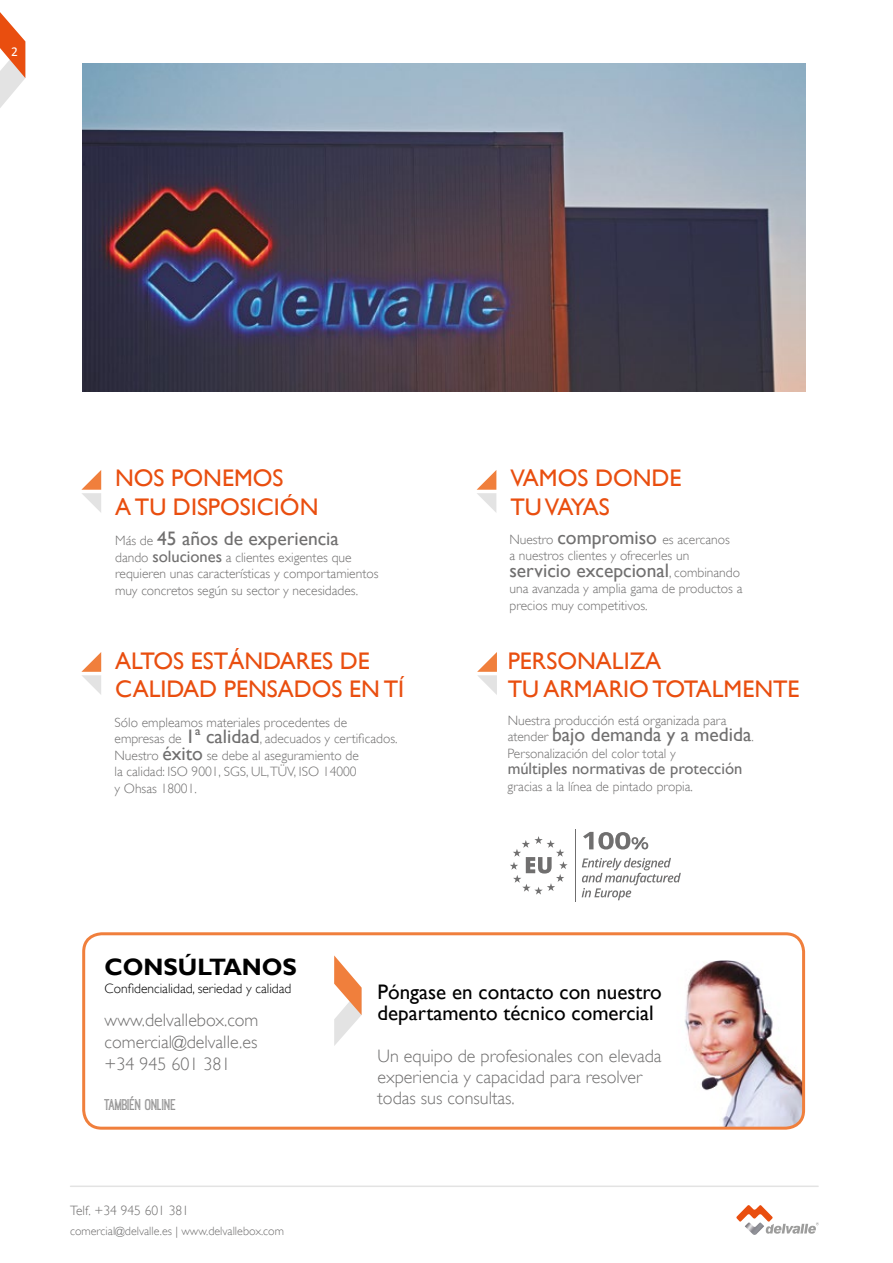
<style>
.page{position:relative;width:893px;height:1263px;background:#fff}
.page>*{position:absolute;margin:0;border:0;box-sizing:border-box;transform-origin:0 0}
.t1{font:24px/28.8px "Gill Sans";color:#e94e0f}
.t2{font:700 23.7px "Gill Sans";color:#000}
.t3{font:21px/21px "Gill Sans";color:#000}
.t4{font:19.5px "Gill Sans";color:#706f6f}
.t5{font:300 18px/21px "Gill Sans";color:#706f6f}
.t6{font:300 18px "Gill Sans";color:#706f6f}
.t7{font:16.5px "Gill Sans";color:#706f6f}
.t8{font:16.2px "Ostrich Sans Inline";color:#706f6f}
.t9{font:300 13.5px/16.5px "Gill Sans";color:#706f6f}
.t10{font:300 13.5px "Gill Sans";color:#000}
.t11{font:300 13.5px "Gill Sans";color:#706f6f}
.t12{font:13.5px "Calibri";color:#fff}
.t13{font:300 12px "Gill Sans";color:#706f6f}
.s1{font-weight:300;font-size:13.5px}
.s2{font-weight:400;font-size:16.5px}
.s3{font-weight:400;font-size:19.5px}
.s4{font-style:inherit}
</style>
<div class="page">
<svg style="left:0;top:12px;width:26px;height:96px"></svg>
<hr style="left:71px;top:1185px;width:747px;height:2px;background:#e3e3e3">
<svg style="left:736px;top:1205px;width:83px;height:29px"></svg>
<img style="left:745px;top:1222px;width:19px;height:13px">
<img style="left:684px;top:960px;width:117px;height:166px">
<div style="left:82px;top:932px;width:723px;height:198px;border:3px solid #f07f3c;border-radius:18px"></div>
<svg style="left:81px;top:470px;width:20px;height:42px"></svg>
<svg style="left:477px;top:652px;width:20px;height:43px"></svg>
<svg style="left:81px;top:652px;width:20px;height:43px"></svg>
<svg style="left:477px;top:470px;width:19px;height:42px"></svg>
<img style="left:82px;top:64px;width:723px;height:327px">
<svg style="left:334px;top:955px;width:28px;height:91px"></svg>
<svg style="left:510px;top:836px;width:58px;height:58px"></svg>
<hr style="left:575px;top:829px;width:1px;height:73px;background:#706f6f">
<svg style="left:583px;top:832px;width:65px;height:17px"></svg>
<svg style="left:582px;top:858px;width:99px;height:42px"></svg>
<p class="t12" style="left:11px;top:43px;width:8px">2</p>
<h1 class="t1" style="left:115px;top:464px;width:205px">NOS PONEMOS<br>A TU DISPOSICIÓN</h1>
<h3 class="t4" style="left:115px;top:527px;width:225px"><span class="s1">Más de</span> 45 años de experiencia</h3>
<p class="t9" style="left:115px;top:549px;width:265px">dando <span class="s2">soluciones</span> a clientes exigentes que requieren unas características y comportamientos muy concretos según su sector y necesidades.</p>
<h1 class="t1" style="left:115px;top:646px;width:291px">ALTOS ESTÁNDARES DE<br>CALIDAD PENSADOS EN TÍ</h1>
<p class="t9" style="left:115px;top:714px;width:284px">Sólo empleamos materiales procedentes de empresas de <span class="s3">1ª calidad</span>, adecuados y certificados.<br>Nuestro <span class="s3">éxito</span> se debe al aseguramiento de<br>la calidad: ISO 9001, SGS, UL,TÜV, ISO 14000<br>y Ohsas 18001.</p>
<h2 class="t2" style="left:105px;top:952px;width:194px">CONSÚLTANOS</h2>
<h1 class="t1" style="left:510px;top:464px;width:173px">VAMOS DONDE<br>TU VAYAS</h1>
<p class="t9" style="left:509px;top:531px;width:222px">Nuestro <span class="s3">compromiso</span> es acercanos a nuestros clientes y ofrecerles un</p>
<h3 class="t4" style="left:509px;top:559px;width:232px">servicio excepcional<span class="s1">, combinando</span></h3>
<p class="t9" style="left:509px;top:580px;width:234px">una avanzada y amplia gama de productos a precios muy competitivos.</p>
<h1 class="t1" style="left:508px;top:646px;width:293px">PERSONALIZA<br>TU ARMARIO TOTALMENTE</h1>
<p class="t9" style="left:508px;top:712px;width:220px">Nuestra producción está organizada para</p>
<h3 class="t4" style="left:508px;top:723px;width:248px"><span class="s1">atender</span> bajo demanda y a medida<span class="s1">.</span></h3>
<p class="t9" style="left:508px;top:745px;width:170px">Personalización del color total y</p>
<p class="t7" style="left:508px;top:759px;width:236px">múltiples normativas de protección</p>
<p class="t9" style="left:508px;top:778px;width:187px">gracias a la línea de pintado propia.</p>
<p class="t10" style="left:105px;top:981px;width:188px">Confidencialidad, seriedad y calidad</p>
<h3 class="t6" style="left:105px;top:1009px;width:155px">www.delvallebox.com</h3>
<h3 class="t5" style="left:105px;top:1031px;width:154px">comercial@delvalle.es</h3>
<h3 class="t6" style="left:105px;top:1054px;width:127px">+34 945 601 381</h3>
<p class="t8" style="left:105px;top:1096px;width:73px">TAMBIÉN ONLINE</p>
<p class="t11" style="left:70px;top:1203px;width:120px"><span class="s4">Telf.</span> +34 945 601 381</p>
<p class="t13" style="left:70px;top:1223px;width:215px">comercial@delvalle.es | www.delvallebox.com</p>
<h3 class="t3" style="left:377px;top:981px;width:286px">Póngase en contacto con nuestro departamento técnico comercial</h3>
<h3 class="t5" style="left:377px;top:1045px;width:286px">Un equipo de profesionales con elevada experiencia y capacidad para resolver todas sus consultas.</h3>
</div>
